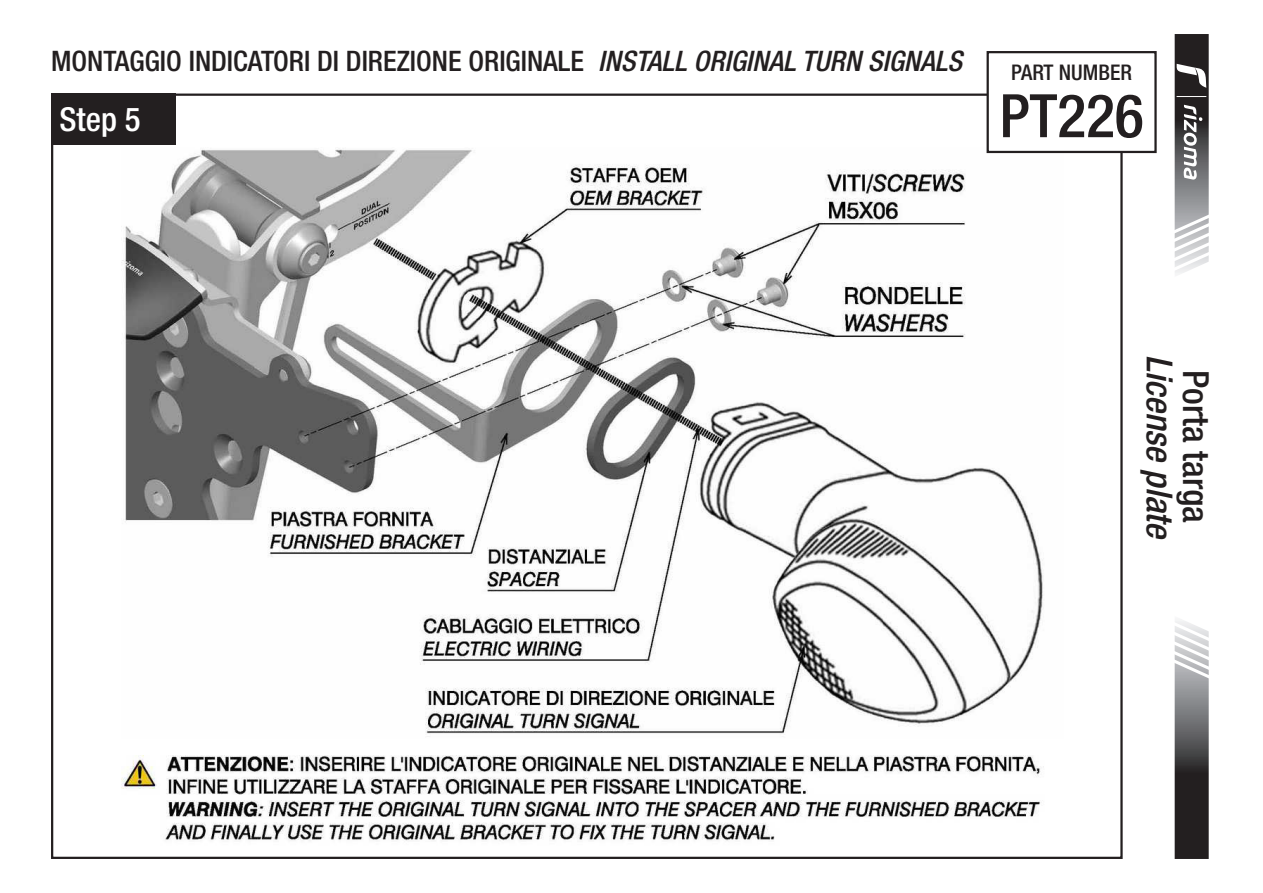
<style>
.page{position:relative;width:1263px;height:893px;background:#fff}
.page>*{position:absolute;margin:0;border:0;box-sizing:border-box;transform-origin:0 0}
.t1{font:500 condensed 60px "Helvetica Neue LT Std";color:#231f20}
.t2{font:italic 500 condensed 36px "Helvetica Neue LT Std";color:#231f20}
.t3{font:500 condensed 36px "Helvetica Neue LT Std";color:#231f20}
.t4{font:500 condensed 33px "Helvetica Neue LT Std";color:#fff}
.t5{font:500 condensed 28.2px "Helvetica Neue LT Std";color:#231f20}
.t6{font:500 condensed 21.6px "Helvetica Neue LT Std";color:#231f20}
.s1{font-style:italic}
</style>
<div class="page">
<img style="left:121px;top:103px;width:942px;height:738px">
<div style="left:51px;top:94px;width:124px;height:51px;background:#231f20"></div>
<svg style="left:1174px;top:620px;width:35px;height:239px;background:#706f70"></svg>
<svg style="left:1174px;top:34px;width:35px;height:240px"></svg>
<div style="left:988px;top:52px;width:167px;height:100px;background:#fff"></div>
<div style="left:986px;top:51px;width:171px;height:102px;border:2px solid #231f20"></div>
<p class="t5" style="left:51px;top:44px;width:912px">MONTAGGIO INDICATORI DI DIREZIONE ORIGINALE <span class="s1">INSTALL ORIGINAL TURN SIGNALS</span></p>
<p class="t4" style="left:60px;top:99px;width:83px">Step 5</p>
<p class="t6" style="left:1011px;top:59px;width:122px">PART NUMBER</p>
<h1 class="t1" style="left:999px;top:80px;width:146px">PT226</h1>
<p class="t2" style="left:1181px;top:355px;width:187px;rotate:90deg">License plate</p>
<p class="t3" style="left:1217px;top:370px;width:155px;rotate:90deg">Porta targa</p>
</div>
